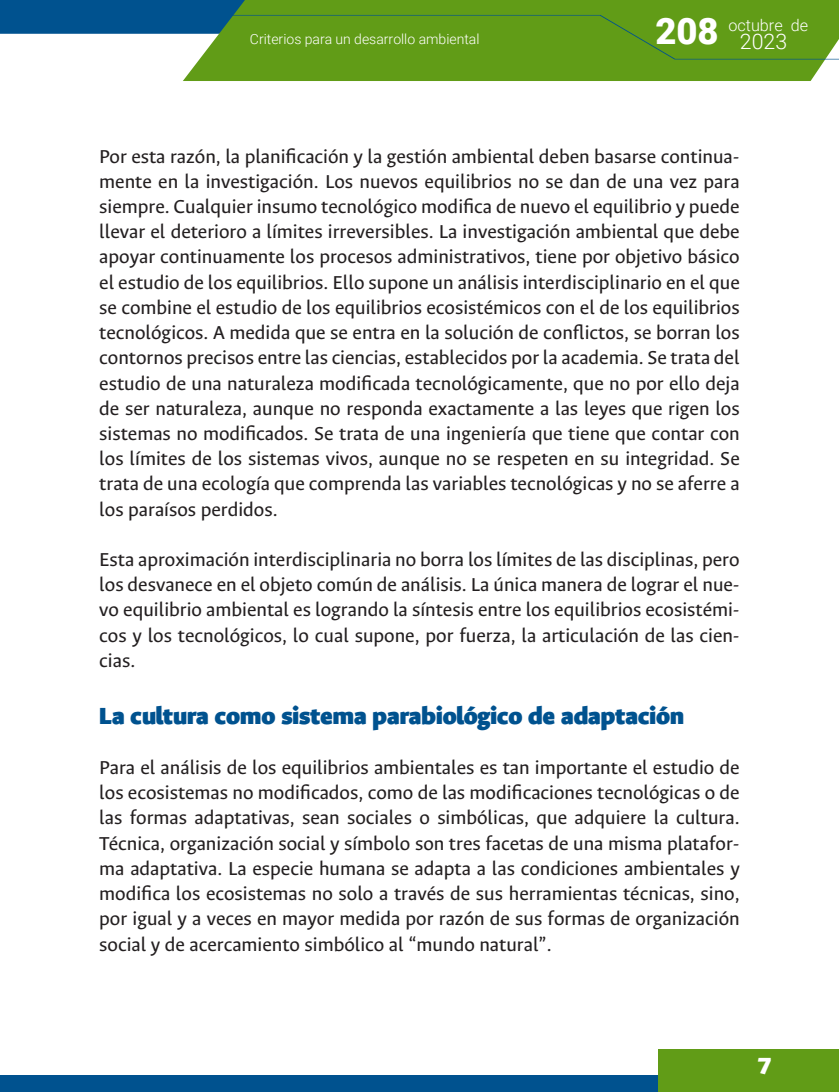
<style>
.page{position:relative;width:839px;height:1092px;background:#fff}
.page>*{position:absolute;margin:0;border:0;box-sizing:border-box;transform-origin:0 0}
.t1{font:900 36.4px "Roboto";color:#fff}
.titulos{font:900 26.25px "Ancizar Sans";color:#00528f}
.t2{font:900 26.25px "Ancizar Sans";color:#fff}
.t3{font:300 21.35px "Roboto";color:#fff}
.texto{font:21px/25.2px "Ancizar Sans";color:#231f20;text-align:justify}
.t4{font:300 16.28px "Roboto";color:#fff}
.t5{font:300 14px "Roboto";color:#fff}
</style>
<div class="page">
<div style="left:0;top:1074px;width:815px;height:17px;background:#00528f"></div>
<div style="left:0;top:0;width:183px;height:34px;background:#00528f"></div>
<div style="left:183px;top:0;width:655px;height:81px;background:#619c17"></div>
<svg style="left:1px;top:15px;width:837px;height:44px;background:#6ca148"></svg>
<div style="left:658px;top:1049px;width:180px;height:42px;background:#619c17"></div>
<h1 class="t1" style="left:655px;top:5px;width:65px">208</h1>
<p class="t4" style="left:728px;top:14px;width:81px">octubre de</p>
<p class="t5" style="left:250px;top:30px;width:231px">Criterios para un desarrollo ambiental</p>
<p class="t3" style="left:739px;top:27px;width:49px">2023</p>
<p class="texto" style="left:99px;top:143px;width:642px">Por esta razón, la planificación y la gestión ambiental deben basarse continua&shy;mente en la investigación. Los nuevos equilibrios no se dan de una vez para siempre. Cualquier insumo tecnológico modifica de nuevo el equilibrio y puede llevar el deterioro a límites irreversibles. La investigación ambiental que debe apoyar continuamente los procesos administrativos, tiene por objetivo básico el estudio de los equilibrios. Ello supone un análisis interdisciplinario en el que se combine el estudio de los equilibrios ecosistémicos con el de los equilibrios tecnológicos. A medida que se entra en la solución de conflictos, se borran los contornos precisos entre las ciencias, establecidos por la academia. Se trata del estudio de una naturaleza modificada tecnológicamente, que no por ello deja de ser naturaleza, aunque no responda exactamente a las leyes que rigen los sistemas no modificados. Se trata de una ingeniería que tiene que contar con los límites de los sistemas vivos, aunque no se respeten en su integridad. Se trata de una ecología que comprenda las variables tecnológicas y no se aferre a los paraísos perdidos.</p>
<p class="texto" style="left:99px;top:547px;width:641px">Esta aproximación interdisciplinaria no borra los límites de las disciplinas, pero los desvanece en el objeto común de análisis. La única manera de lograr el nue&shy;vo equilibrio ambiental es logrando la síntesis entre los equilibrios ecosistémi&shy;cos y los tecnológicos, lo cual supone, por fuerza, la articulación de las cien&shy;cias.</p>
<p class="titulos" style="left:99px;top:700px;width:586px">La cultura como sistema parabiológico de adaptación</p>
<p class="texto" style="left:99px;top:755px;width:641px">Para el análisis de los equilibrios ambientales es tan importante el estudio de los ecosistemas no modificados, como de las modificaciones tecnológicas o de las formas adaptativas, sean sociales o simbólicas, que adquiere la cultura.<br>Técnica, organización social y símbolo son tres facetas de una misma platafor&shy;ma adaptativa. La especie humana se adapta a las condiciones ambientales y modifica los ecosistemas no solo a través de sus herramientas técnicas, sino, por igual y a veces en mayor medida por razón de sus formas de organización social y de acercamiento simbólico al “mundo natural”.</p>
<p class="t2" style="left:756px;top:1051px;width:16px">7</p>
</div>
